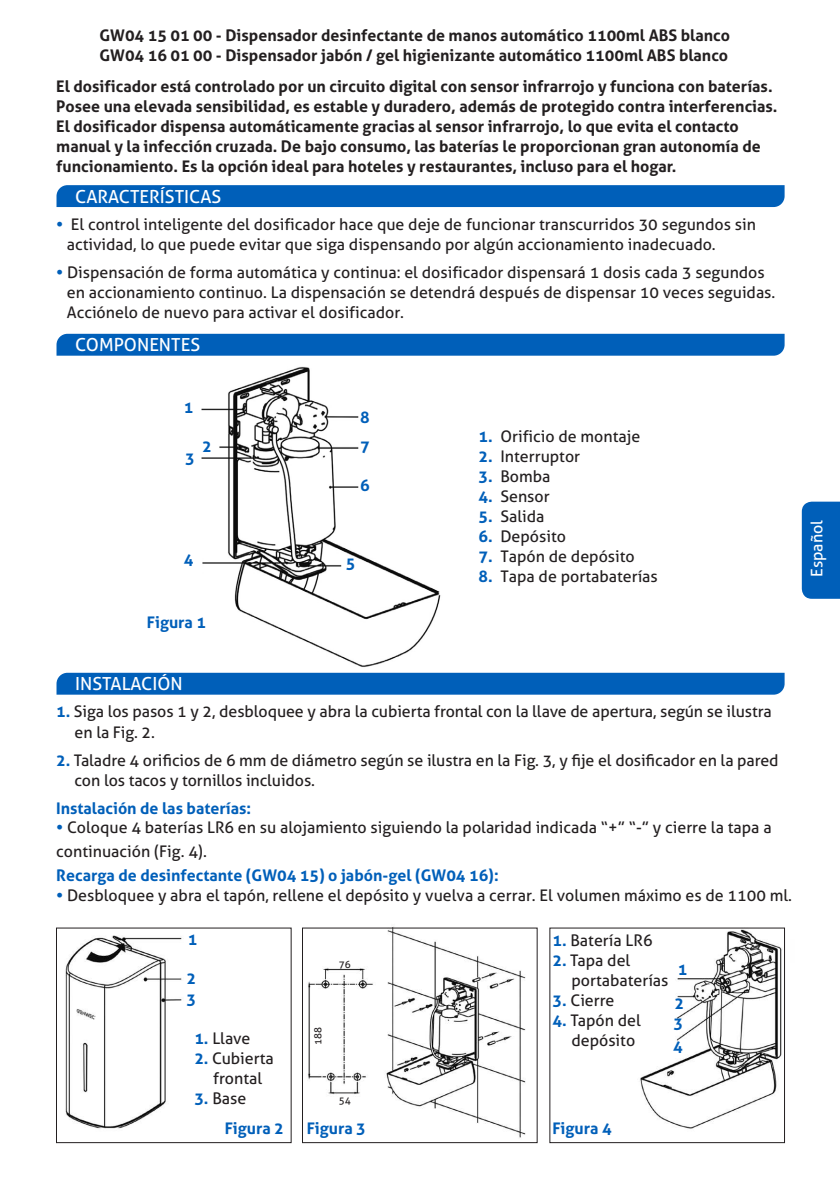
<style>
.page{position:relative;width:840px;height:1189px;background:#fff}
.page>*{position:absolute;margin:0;border:0;box-sizing:border-box;transform-origin:0 0}
.t1{font:18px "Aller";color:#fff}
.t2{font:16px/20px "Aller";color:#231f20}
.t3{font:700 16px/20px "Aller";color:#231f20}
.t4{font:700 16px "Aller";color:#005fb9}
.t5{font:16px "Aller";color:#fff}
.t6{font:10px "Aller";color:#231f20}
.s1{font-weight:700;color:#005fb9}
.s2{font-style:inherit}
</style>
<div class="page">
<div style="left:56px;top:185px;width:728px;height:22px;background:#005fb9"></div>
<div style="left:56px;top:334px;width:728px;height:21px;background:#005fb9"></div>
<div style="left:56px;top:672px;width:728px;height:22px;background:#005fb9"></div>
<img style="left:201px;top:366px;width:240px;height:301px">
<img style="left:56px;top:926px;width:729px;height:218px">
<div style="left:801px;top:501px;width:39px;height:97px;background:#005fb9"></div>
<p class="t3" style="left:100px;top:25px;width:632px">GW04 15 01 00 - Dispensador desinfectante de manos automático 1100ml ABS blanco<br>GW04 16 01 00 - Dispensador jabón / gel higienizante automático 1100ml ABS blanco</p>
<p class="t3" style="left:56px;top:76px;width:722px">El dosificador está controlado por un circuito digital con sensor infrarrojo y funciona con baterías.<br>Posee una elevada sensibilidad, es estable y duradero, además de protegido contra interferencias.<br>El dosificador dispensa automáticamente gracias al sensor infrarrojo, lo que evita el contacto manual y la infección cruzada. De bajo consumo, las baterías le proporcionan gran autonomía de funcionamiento. Es la opción ideal para hoteles y restaurantes, incluso para el hogar.</p>
<p class="t1" style="left:75px;top:185px;width:147px">CARACTERÍSTICAS</p>
<p class="t2" style="left:67px;top:214px;width:690px;text-indent:-11px"><span class="s1">•</span> El control inteligente del dosificador hace que deje de funcionar transcurridos 30 segundos sin actividad, lo que puede evitar que siga dispensando por algún accionamiento inadecuado.</p>
<p class="t2" style="left:67px;top:262px;width:710px;text-indent:-11px"><span class="s1">•</span> Dispensación de forma automática y continua: el dosificador dispensará 1 dosis cada 3 segundos en accionamiento continuo. La dispensación se detendrá después de dispensar 10 veces seguidas.<br>Acciónelo de nuevo para activar el dosificador.</p>
<p class="t1" style="left:75px;top:334px;width:126px">COMPONENTES</p>
<p class="t4" style="left:184px;top:397px;width:11px">1</p>
<p class="t4" style="left:185px;top:448px;width:11px">3</p>
<p class="t4" style="left:202px;top:437px;width:11px">2</p>
<p class="t4" style="left:360px;top:407px;width:11px">8</p>
<p class="t4" style="left:360px;top:437px;width:11px">7</p>
<p class="t4" style="left:360px;top:475px;width:11px">6</p>
<p class="t4" style="left:184px;top:549px;width:11px">4</p>
<p class="t4" style="left:346px;top:553px;width:11px">5</p>
<p class="t4" style="left:147px;top:612px;width:60px">Figura 1</p>
<p class="t1" style="left:75px;top:672px;width:109px">INSTALACIÓN</p>
<p class="t2" style="left:478px;top:426px;width:163px"><span class="s1">1.</span> Orificio de montaje</p>
<p class="t2" style="left:478px;top:446px;width:103px"><span class="s1">2.</span> Interruptor</p>
<p class="t2" style="left:478px;top:466px;width:73px"><span class="s1">3.</span> Bomba</p>
<p class="t2" style="left:478px;top:486px;width:73px"><span class="s1">4.</span> Sensor</p>
<p class="t2" style="left:478px;top:506px;width:67px"><span class="s1">5.</span> Salida</p>
<p class="t2" style="left:478px;top:526px;width:89px"><span class="s1">6.</span> Depósito</p>
<p class="t2" style="left:478px;top:546px;width:158px"><span class="s1">7.</span> Tapón de depósito</p>
<p class="t2" style="left:478px;top:566px;width:181px"><span class="s1">8.</span> Tapa de portabaterías</p>
<p class="t2" style="left:56px;top:701px;width:717px"><span class="s1">1.</span> Siga los pasos 1 y 2, desbloquee y abra la cubierta frontal con la llave de apertura, según se ilustra</p>
<p class="t2" style="left:75px;top:721px;width:82px">en la Fig. 2.</p>
<p class="t2" style="left:56px;top:749px;width:724px"><span class="s1">2.</span> Taladre 4 orificios de 6 mm de diámetro según se ilustra en la Fig. 3, y fije el dosificador en la pared</p>
<p class="t2" style="left:75px;top:769px;width:242px">con los tacos y tornillos incluidos.</p>
<p class="t4" style="left:56px;top:797px;width:196px">Instalación de las baterías:</p>
<p class="t2" style="left:56px;top:815px;width:716px;line-height:24px"><span class="s1">•</span> Coloque 4 baterías LR6 en su alojamiento siguiendo la polaridad indicada “+” “-” y cierre la tapa a continuación (Fig. 4).<br><span class="s1">Recarga de desinfectante (GW04 15) o jabón-gel (GW04 16):</span></p>
<p class="t2" style="left:56px;top:885px;width:737px"><span class="s1">•</span> Desbloquee y abra el tapón, rellene el depósito y vuelva a cerrar. El volumen máximo es de 1100 ml.</p>
<p class="t2" style="left:552px;top:929px;width:102px"><span class="s1">1.</span> Batería LR6</p>
<p class="t2" style="left:552px;top:949px;width:79px"><span class="s1">2.</span> Tapa del</p>
<p class="t2" style="left:571px;top:969px;width:99px">portabaterías</p>
<p class="t2" style="left:552px;top:989px;width:63px"><span class="s1">3.</span> Cierre</p>
<p class="t2" style="left:552px;top:1009px;width:90px"><span class="s1">4.</span> Tapón del</p>
<p class="t2" style="left:571px;top:1029px;width:65px">depósito</p>
<p class="t4" style="left:188px;top:929px;width:11px">1</p>
<p class="t6" style="left:339px;top:958px;width:13px">76</p>
<p class="t4" style="left:677px;top:959px;width:11px">1</p>
<p class="t4" style="left:186px;top:968px;width:11px">2</p>
<p class="t4" style="left:186px;top:989px;width:11px">3</p>
<p class="t4" style="left:674px;top:992px;width:11px">2</p>
<p class="t4" style="left:673px;top:1013px;width:11px">3</p>
<p class="t4" style="left:673px;top:1035px;width:11px">4</p>
<p class="t6" style="left:312px;top:1044px;width:19px;rotate:-90deg">188</p>
<p class="t2" style="left:194px;top:1028px;width:57px"><span class="s1">1.</span> Llave</p>
<p class="t2" style="left:194px;top:1048px;width:81px"><span class="s1">2.</span> Cubierta</p>
<p class="t2" style="left:213px;top:1068px;width:50px">frontal</p>
<p class="t2" style="left:194px;top:1088px;width:53px"><span class="s1">3.</span> Base</p>
<p class="t6" style="left:339px;top:1093px;width:13px">54</p>
<p class="t4" style="left:225px;top:1118px;width:60px">Figura 2</p>
<p class="t4" style="left:307px;top:1118px;width:60px">Figura 3</p>
<p class="t4" style="left:552px;top:1118px;width:61px">Figur<span class="s2">a</span> 4</p>
<p class="t5" style="left:807px;top:576px;width:58px;rotate:-90deg">Español</p>
</div>
